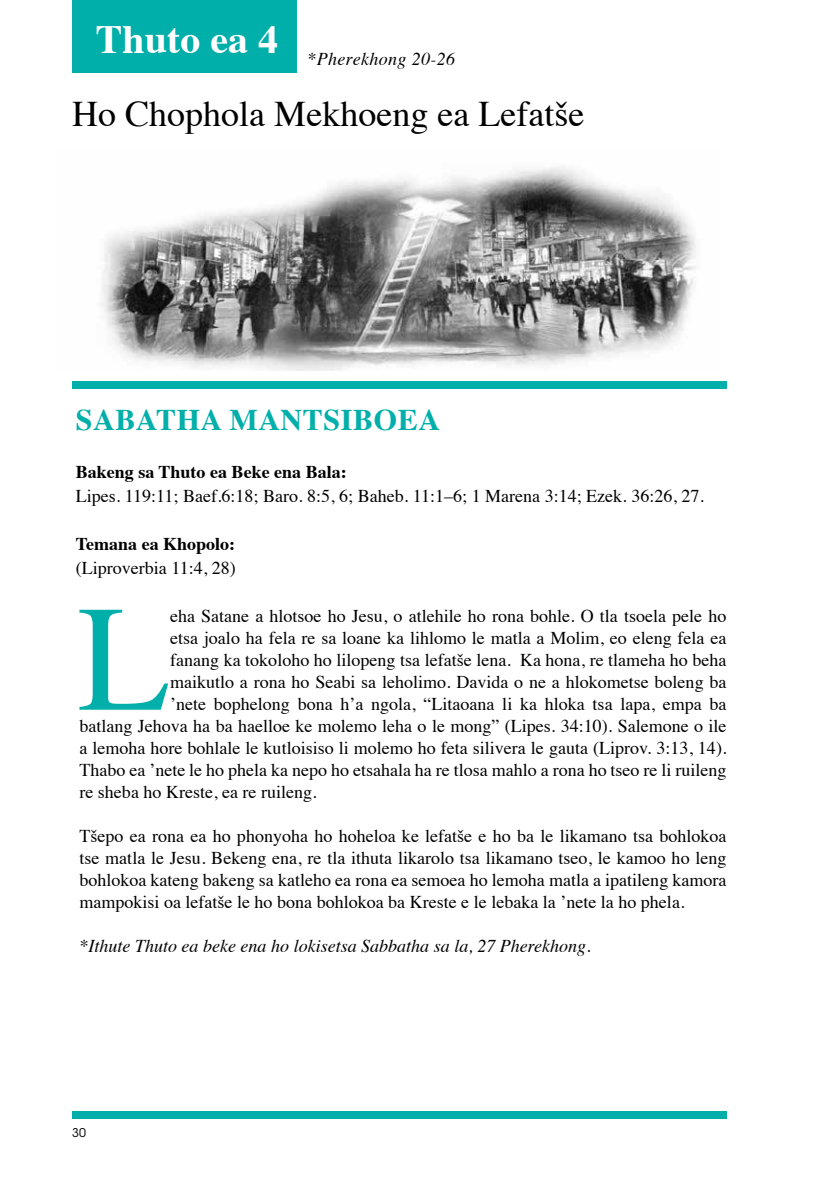
<style>
.page{position:relative;width:840px;height:1191px;background:#fff}
.page>*{position:absolute;margin:0;border:0;box-sizing:border-box;transform-origin:0 0}
.t1{font:151px "Times";color:#00afa9}
.t2{font:700 40px "Times";color:#fff}
.t3{font:36px "Times";color:#000}
.t4{font:700 30px "Times";letter-spacing:.02em;color:#00afa9}
.t5{font:18px/22px "Times";color:#000;text-align:justify}
.t6{font:italic 18px "Times";color:#000}
.t7{font:700 18px "Times";color:#000}
.t8{font:italic 18px "Times";letter-spacing:.02em;color:#000}
.t9{font:12px "ITC Avant Garde Std";color:#000}
</style>
<div class="page">
<div style="left:72px;top:1111px;width:654px;height:8px;background:#00afa9"></div>
<div style="left:72px;top:0;width:225px;height:72px;background:#00afa9"></div>
<div style="left:72px;top:382px;width:654px;height:7px;background:#00afa9"></div>
<img style="left:100px;top:167px;width:596px;height:204px">
<h2 class="t2" style="left:96px;top:1px;width:184px">Thuto ea 4</h2>
<p class="t8" style="left:307px;top:43px;width:149px">*Pherekhong 20-26</p>
<h3 class="t3" style="left:72px;top:80px;width:513px">Ho Chophola Mekhoeng ea Lefatše</h3>
<h3 class="t4" style="left:76px;top:391px;width:365px">SABATHA MANTSIBOEA</h3>
<p class="t7" style="left:76px;top:454px;width:272px">Bakeng sa Thuto ea Beke ena Bala:</p>
<p class="t5" style="left:76px;top:483px;width:629px">Lipes. 119:11; Baef.6:18; Baro. 8:5, 6; Baheb. 11:1–6; 1 Marena 3:14; Ezek. 36:26, 27.</p>
<p class="t7" style="left:76px;top:526px;width:161px">Temana ea Khopolo:</p>
<p class="t5" style="left:76px;top:555px;width:161px">(Liproverbia 11:4, 28)</p>
<h1 class="t1" style="left:78px;top:518px;width:94px">L</h1>
<p class="t5" style="left:170px;top:603px;width:557px">eha Satane a hlotsoe ho Jesu, o atlehile ho rona bohle. O tla tsoela pele ho</p>
<p class="t5" style="left:170px;top:625px;width:557px">etsa joalo ha fela re sa loane ka lihlomo le matla a Molim, eo eleng fela ea</p>
<p class="t5" style="left:170px;top:647px;width:557px">fanang ka tokoloho ho lilopeng tsa lefatše lena. Ka hona, re tlameha ho beha</p>
<p class="t5" style="left:170px;top:669px;width:557px">maikutlo a rona ho Seabi sa leholimo. Davida o ne a hlokometse boleng ba</p>
<p class="t5" style="left:170px;top:691px;width:557px">’nete bophelong bona h’a ngola, “Litaoana li ka hloka tsa lapa, empa ba</p>
<p class="t5" style="left:79px;top:713px;width:648px">batlang Jehova ha ba haelloe ke molemo leha o le mong” (Lipes. 34:10). Salemone o ile</p>
<p class="t5" style="left:79px;top:735px;width:648px">a lemoha hore bohlale le kutloisiso li molemo ho feta silivera le gauta (Liprov. 3:13, 14).</p>
<p class="t5" style="left:79px;top:757px;width:648px">Thabo ea ’nete le ho phela ka nepo ho etsahala ha re tlosa mahlo a rona ho tseo re li ruileng</p>
<p class="t5" style="left:79px;top:779px;width:238px">re sheba ho Kreste, ea re ruileng.</p>
<p class="t5" style="left:79px;top:823px;width:648px">Tšepo ea rona ea ho phonyoha ho hoheloa ke lefatše e ho ba le likamano tsa bohlokoa tse matla le Jesu. Bekeng ena, re tla ithuta likarolo tsa likamano tseo, le kamoo ho leng bohlokoa kateng bakeng sa katleho ea rona ea semoea ho lemoha matla a ipatileng kamora mampokisi oa lefatše le ho bona bohlokoa ba Kreste e le lebaka la ’nete la ho phela.</p>
<p class="t6" style="left:79px;top:930px;width:512px">*Ithute Thuto ea beke ena ho lokisetsa Sabbatha sa la, 27 Pherekhong.</p>
<p class="t9" style="left:72px;top:1125px;width:15px">30</p>
</div>
